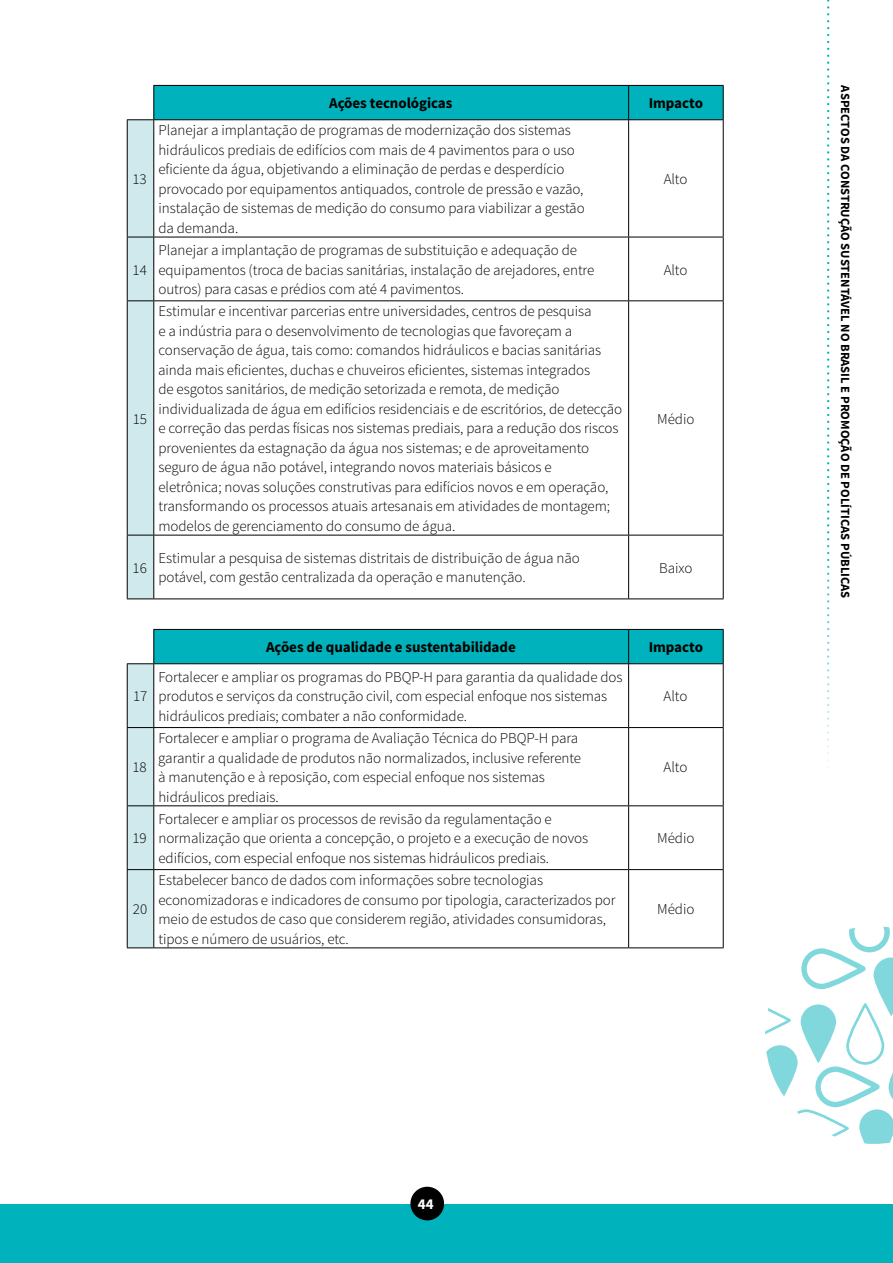
<style>
.page{position:relative;width:893px;height:1263px;background:#fff}
.page>*{position:absolute;margin:0;border:0;box-sizing:border-box;transform-origin:0 0}
.t1{font:300 15px/19.5px "Source Sans Pro";letter-spacing:-.005em;color:#000}
.t2{font:700 15px "Source Sans Pro";letter-spacing:-.005em;color:#000}
.t3{font:700 15px "Source Sans Pro";color:#fff}
.t4{font:700 12.6px "Source Sans Pro";color:#000}
</style>
<div class="page">
<svg style="left:765px;top:926px;width:128px;height:218px"></svg>
<div style="left:0;top:1204px;width:893px;height:59px;background:#00b2bb"></div>
<svg style="left:827px;top:0;width:2px;height:768px"></svg>
<div style="left:410px;top:1187px;width:34px;height:33px;background:#000;border-radius:50%"></div>
<hr style="left:629px;top:300px;width:95px;height:1px;background:#000">
<hr style="left:629px;top:598px;width:95px;height:1px;background:#000">
<hr style="left:629px;top:85px;width:95px;height:1px;background:#000">
<hr style="left:723px;top:86px;width:1px;height:33px;background:#000">
<hr style="left:629px;top:119px;width:95px;height:1px;background:#000">
<hr style="left:723px;top:120px;width:1px;height:117px;background:#000">
<hr style="left:723px;top:237px;width:1px;height:63px;background:#000">
<hr style="left:723px;top:301px;width:1px;height:234px;background:#000">
<hr style="left:723px;top:535px;width:1px;height:63px;background:#000">
<svg style="left:127px;top:85px;width:596px;height:514px"></svg>
<hr style="left:127px;top:120px;width:1px;height:117px;background:#000">
<hr style="left:153px;top:120px;width:1px;height:117px;background:#000">
<hr style="left:127px;top:237px;width:1px;height:63px;background:#000">
<hr style="left:153px;top:237px;width:1px;height:63px;background:#000">
<hr style="left:127px;top:301px;width:1px;height:234px;background:#000">
<hr style="left:153px;top:301px;width:1px;height:234px;background:#000">
<hr style="left:127px;top:535px;width:1px;height:63px;background:#000">
<hr style="left:153px;top:535px;width:1px;height:63px;background:#000">
<hr style="left:629px;top:727px;width:95px;height:1px;background:#000">
<hr style="left:629px;top:805px;width:95px;height:1px;background:#000">
<hr style="left:629px;top:869px;width:95px;height:1px;background:#000">
<hr style="left:629px;top:947px;width:95px;height:1px;background:#000">
<hr style="left:629px;top:629px;width:95px;height:1px;background:#000">
<hr style="left:723px;top:630px;width:1px;height:33px;background:#000">
<hr style="left:629px;top:663px;width:95px;height:1px;background:#000">
<hr style="left:723px;top:664px;width:1px;height:63px;background:#000">
<hr style="left:723px;top:728px;width:1px;height:77px;background:#000">
<hr style="left:723px;top:806px;width:1px;height:63px;background:#000">
<hr style="left:723px;top:870px;width:1px;height:77px;background:#000">
<svg style="left:127px;top:629px;width:596px;height:319px"></svg>
<hr style="left:127px;top:664px;width:1px;height:63px;background:#000">
<hr style="left:153px;top:664px;width:1px;height:63px;background:#000">
<hr style="left:127px;top:728px;width:1px;height:77px;background:#000">
<hr style="left:153px;top:728px;width:1px;height:77px;background:#000">
<hr style="left:127px;top:806px;width:1px;height:63px;background:#000">
<hr style="left:153px;top:806px;width:1px;height:63px;background:#000">
<hr style="left:127px;top:870px;width:1px;height:77px;background:#000">
<hr style="left:153px;top:870px;width:1px;height:77px;background:#000">
<p class="t2" style="left:329px;top:94px;width:125px">Ações tecnológicas</p>
<p class="t2" style="left:649px;top:94px;width:56px">Impacto</p>
<p class="t1" style="left:132px;top:169px;width:16px">13</p>
<p class="t1" style="left:158px;top:121px;width:428px">Planejar a implantação de programas de modernização dos sistemas hidráulicos prediais de edifícios com mais de 4 pavimentos para o uso eficiente da água, objetivando a eliminação de perdas e desperdício provocado por equipamentos antiquados, controle de pressão e vazão, instalação de sistemas de medição do consumo para viabilizar a gestão da demanda.</p>
<p class="t1" style="left:664px;top:169px;width:25px">Alto</p>
<p class="t1" style="left:133px;top:260px;width:16px">14</p>
<p class="t1" style="left:158px;top:240px;width:437px">Planejar a implantação de programas de substituição e adequação de equipamentos (troca de bacias sanitárias, instalação de arejadores, entre outros) para casas e prédios com até 4 pavimentos.</p>
<p class="t1" style="left:664px;top:260px;width:25px">Alto</p>
<p class="t1" style="left:133px;top:409px;width:16px">15</p>
<p class="t1" style="left:158px;top:302px;width:466px">Estimular e incentivar parcerias entre universidades, centros de pesquisa<br>e a indústria para o desenvolvimento de tecnologias que favoreçam a conservação de água, tais como: comandos hidráulicos e bacias sanitárias ainda mais eficientes, duchas e chuveiros eficientes, sistemas integrados<br>de esgotos sanitários, de medição setorizada e remota, de medição individualizada de água em edifícios residenciais e de escritórios, de detecção e correção das perdas físicas nos sistemas prediais, para a redução dos riscos provenientes da estagnação da água nos sistemas; e de aproveitamento seguro de água não potável, integrando novos materiais básicos e<br>eletrônica; novas soluções construtivas para edifícios novos e em operação, transformando os processos atuais artesanais em atividades de montagem; modelos de gerenciamento do consumo de água.</p>
<p class="t1" style="left:657px;top:409px;width:39px">Médio</p>
<p class="t1" style="left:133px;top:558px;width:16px">16</p>
<p class="t1" style="left:158px;top:548px;width:423px">Estimular a pesquisa de sistemas distritais de distribuição de água não potável, com gestão centralizada da operação e manutenção.</p>
<p class="t1" style="left:659px;top:558px;width:35px">Baixo</p>
<p class="t2" style="left:266px;top:638px;width:251px">Ações de qualidade e sustentabilidade</p>
<p class="t2" style="left:649px;top:638px;width:56px">Impacto</p>
<p class="t1" style="left:133px;top:687px;width:16px">17</p>
<p class="t1" style="left:158px;top:667px;width:466px">Fortalecer e ampliar os programas do PBQP-H para garantia da qualidade dos produtos e serviços da construção civil, com especial enfoque nos sistemas hidráulicos prediais; combater a não conformidade.</p>
<p class="t1" style="left:664px;top:687px;width:25px">Alto</p>
<p class="t1" style="left:132px;top:758px;width:16px">18</p>
<p class="t1" style="left:158px;top:728px;width:425px">Fortalecer e ampliar o programa de Avaliação Técnica do PBQP-H para garantir a qualidade de produtos não normalizados, inclusive referente à manutenção e à reposição, com especial enfoque nos sistemas hidráulicos prediais.</p>
<p class="t1" style="left:664px;top:758px;width:25px">Alto</p>
<p class="t1" style="left:132px;top:829px;width:16px">19</p>
<p class="t1" style="left:158px;top:809px;width:431px">Fortalecer e ampliar os processos de revisão da regulamentação e normalização que orienta a concepção, o projeto e a execução de novos edifícios, com especial enfoque nos sistemas hidráulicos prediais.</p>
<p class="t1" style="left:657px;top:829px;width:39px">Médio</p>
<p class="t1" style="left:133px;top:900px;width:16px">20</p>
<p class="t1" style="left:158px;top:870px;width:459px">Estabelecer banco de dados com informações sobre tecnologias economizadoras e indicadores de consumo por tipologia, caracterizados por meio de estudos de caso que considerem região, atividades consumidoras, tipos e número de usuários, etc.</p>
<p class="t1" style="left:657px;top:900px;width:39px">Médio</p>
<p class="t3" style="left:418px;top:1194px;width:17px">44</p>
<p class="t4" style="left:853px;top:85px;width:514px;rotate:90deg">Aspectos da Construção Sustentável no Brasil e Promoção de Políticas Públicas</p>
</div>
